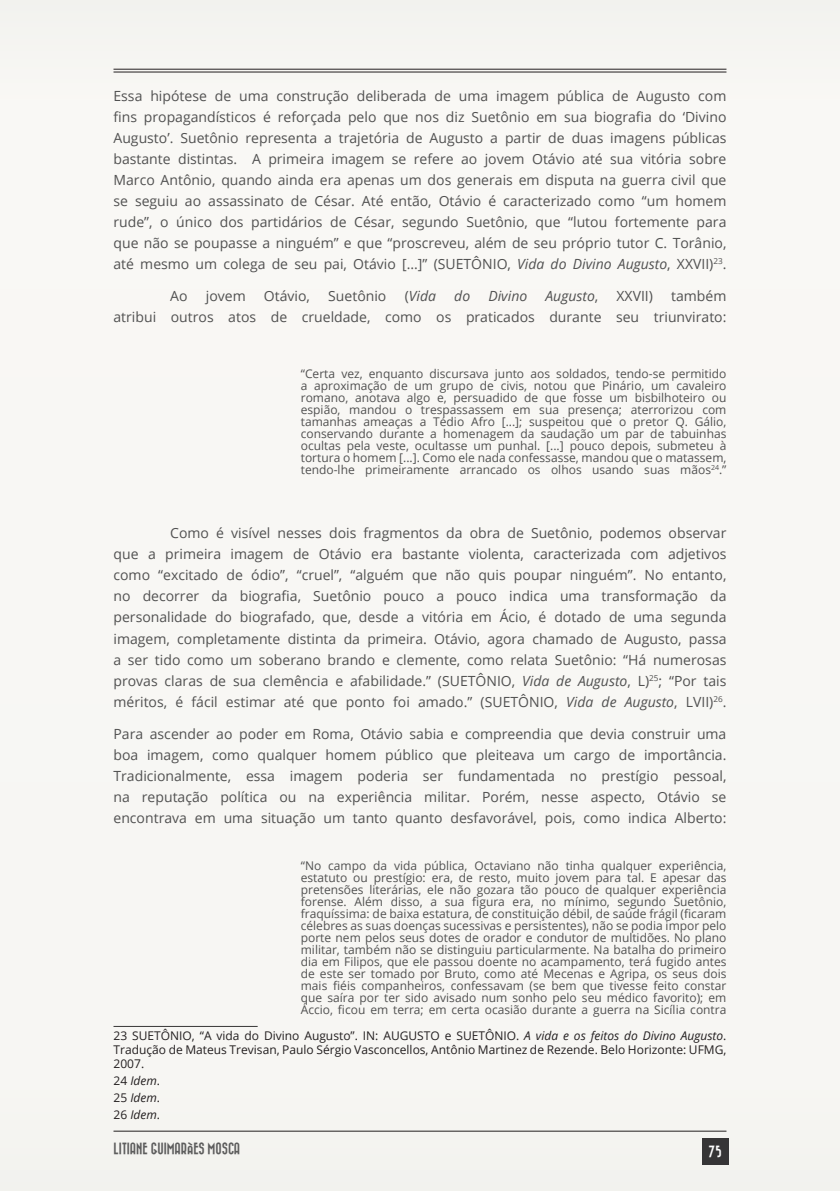
<style>
.page{position:relative;width:840px;height:1191px;background:#fff}
.page>*{position:absolute;margin:0;border:0;box-sizing:border-box;transform-origin:0 0}
.TEXTO{font:14px/21px "Open Sans";color:#515151;text-align:justify}
.TEXTO-2{font:italic 14px "Open Sans";color:#515151}
.TEXTO-3{font:12px/12px "Open Sans";color:#515151;text-align:justify}
.t1{font:12px/14px "Open Sans";color:#231f20;text-align:justify}
.t2{font:12px "Bazar";color:#5d5d5d}
.t3{font:italic 12px "Open Sans";color:#231f20}
.t4{font:12px "Bazar";color:#fff}
.s1{font-style:italic}
.s2{font-style:normal}
</style>
<div class="page">
<div style="left:0;top:0;width:839px;height:1190px;background:#f8f7f4"></div>
<hr style="left:113px;top:69px;width:613px;height:1px;background:#231f20">
<hr style="left:113px;top:72px;width:613px;height:1px;background:#231f20">
<hr style="left:113px;top:1130px;width:613px;height:1px;background:#231f20">
<div style="left:701px;top:1138px;width:27px;height:27px;background:#363536"></div>
<hr style="left:113px;top:1026px;width:144px;height:1px;background:#363536">
<p class="TEXTO" style="left:113px;top:85px;width:614px">Essa hipótese de uma construção deliberada de uma imagem pública de Augusto com fins propagandísticos é reforçada pelo que nos diz Suetônio em sua biografia do ‘Divino Augusto’. Suetônio representa a trajetória de Augusto a partir de duas imagens públicas bastante distintas. A primeira imagem se refere ao jovem Otávio até sua vitória sobre Marco Antônio, quando ainda era apenas um dos generais em disputa na guerra civil que se seguiu ao assassinato de César. Até então, Otávio é caracterizado como “um homem rude”, o único dos partidários de César, segundo Suetônio, que “lutou fortemente para que não se poupasse a ninguém” e que “proscreveu, além de seu próprio tutor C. Torânio, até mesmo um colega de seu pai, Otávio [...]” (SUETÔNIO, <span class="s1">Vida do Divino Augusto</span>, XXVII)<sup>23</sup>.</p>
<p class="TEXTO" style="left:170px;top:285px;width:19px">Ao</p>
<p class="TEXTO" style="left:206px;top:285px;width:41px">jovem</p>
<p class="TEXTO" style="left:264px;top:285px;width:48px">Otávio,</p>
<p class="TEXTO" style="left:328px;top:285px;width:60px">Suetônio</p>
<p class="TEXTO-2" style="left:404px;top:286px;width:33px"><span class="s2">(</span>Vida</p>
<p class="TEXTO-2" style="left:454px;top:286px;width:17px">do</p>
<p class="TEXTO-2" style="left:488px;top:286px;width:40px">Divino</p>
<p class="TEXTO-2" style="left:545px;top:286px;width:54px">Augusto<span class="s2">,</span></p>
<p class="TEXTO" style="left:616px;top:285px;width:38px">XXVII)</p>
<p class="TEXTO" style="left:113px;top:285px;width:614px;text-align:right">também<br>atribui outros atos de crueldade, como os praticados durante seu triunvirato:</p>
<p class="TEXTO-3" style="left:300px;top:367px;width:427px">“Certa vez, enquanto discursava junto aos soldados, tendo-se permitido a aproximação de um grupo de civis, notou que Pinário, um cavaleiro romano, anotava algo e, persuadido de que fosse um bisbilhoteiro ou espião, mandou o trespassassem em sua presença; aterrorizou com tamanhas ameaças a Tédio Afro [...]; suspeitou que o pretor Q. Gálio, conservando durante a homenagem da saudação um par de tabuinhas ocultas pela veste, ocultasse um punhal. [...] pouco depois, submeteu à tortura o homem [...]. Como ele nada confessasse, mandou que o matassem, tendo-lhe primeiramente arrancado os olhos usando suas mãos<sup>24</sup>.”</p>
<p class="TEXTO" style="left:113px;top:522px;width:614px;text-indent:57px">Como é visível nesses dois fragmentos da obra de Suetônio, podemos observar que a primeira imagem de Otávio era bastante violenta, caracterizada com adjetivos como “excitado de ódio”, “cruel”, “alguém que não quis poupar ninguém”. No entanto, no decorrer da biografia, Suetônio pouco a pouco indica uma transformação da personalidade do biografado, que, desde a vitória em Ácio, é dotado de uma segunda imagem, completamente distinta da primeira. Otávio, agora chamado de Augusto, passa a ser tido como um soberano brando e clemente, como relata Suetônio: “Há numerosas provas claras de sua clemência e afabilidade.” (SUETÔNIO, <span class="s1">Vida de Augusto</span>, L)<sup>25</sup>; “Por tais méritos, é fácil estimar até que ponto foi amado.” (SUETÔNIO, <span class="s1">Vida de Augusto</span>, LVII)<sup>26</sup>.</p>
<p class="TEXTO" style="left:113px;top:723px;width:614px">Para ascender ao poder em Roma, Otávio sabia e compreendia que devia construir uma boa imagem, como qualquer homem público que pleiteava um cargo de importância.<br>Tradicionalmente, essa imagem poderia ser fundamentada no prestígio pessoal, na reputação política ou na experiência militar. Porém, nesse aspecto, Otávio se encontrava em uma situação um tanto quanto desfavorável, pois, como indica Alberto:</p>
<p class="TEXTO-3" style="left:300px;top:859px;width:427px">“No campo da vida pública, Octaviano não tinha qualquer experiência, estatuto ou prestígio: era, de resto, muito jovem para tal. E apesar das pretensões literárias, ele não gozara tão pouco de qualquer experiência forense. Além disso, a sua figura era, no mínimo, segundo Suetônio, fraquíssima: de baixa estatura, de constituição débil, de saúde frágil (ficaram célebres as suas doenças sucessivas e persistentes), não se podia impor pelo porte nem pelos seus dotes de orador e condutor de multidões. No plano militar, também não se distinguiu particularmente. Na batalha do primeiro dia em Filipos, que ele passou doente no acampamento, terá fugido antes de este ser tomado por Bruto, como até Mecenas e Agripa, os seus dois mais fiéis companheiros, confessavam (se bem que tivesse feito constar que saíra por ter sido avisado num sonho pelo seu médico favorito); em Áccio, ficou em terra; em certa ocasião durante a guerra na Sicília contra</p>
<p class="t1" style="left:113px;top:1028px;width:614px">23 SUETÔNIO, “A vida do Divino Augusto”. IN: AUGUSTO e SUETÔNIO. <span class="s1">A vida e os feitos do Divino Augusto</span>.<br>Tradução de Mateus Trevisan, Paulo Sérgio Vasconcellos, Antônio Martinez de Rezende. Belo Horizonte: UFMG, 2007.</p>
<p class="t3" style="left:113px;top:1072px;width:48px"><span class="s2">24</span> Idem<span class="s2">.</span></p>
<p class="t3" style="left:113px;top:1089px;width:48px"><span class="s2">25</span> Idem<span class="s2">.</span></p>
<p class="t3" style="left:113px;top:1106px;width:48px"><span class="s2">26</span> Idem<span class="s2">.</span></p>
<p class="t2" style="left:113px;top:1142px;width:128px">LITIANE GUIMARÃES MOSCA</p>
<p class="t4" style="left:708px;top:1145px;width:15px">75</p>
</div>
